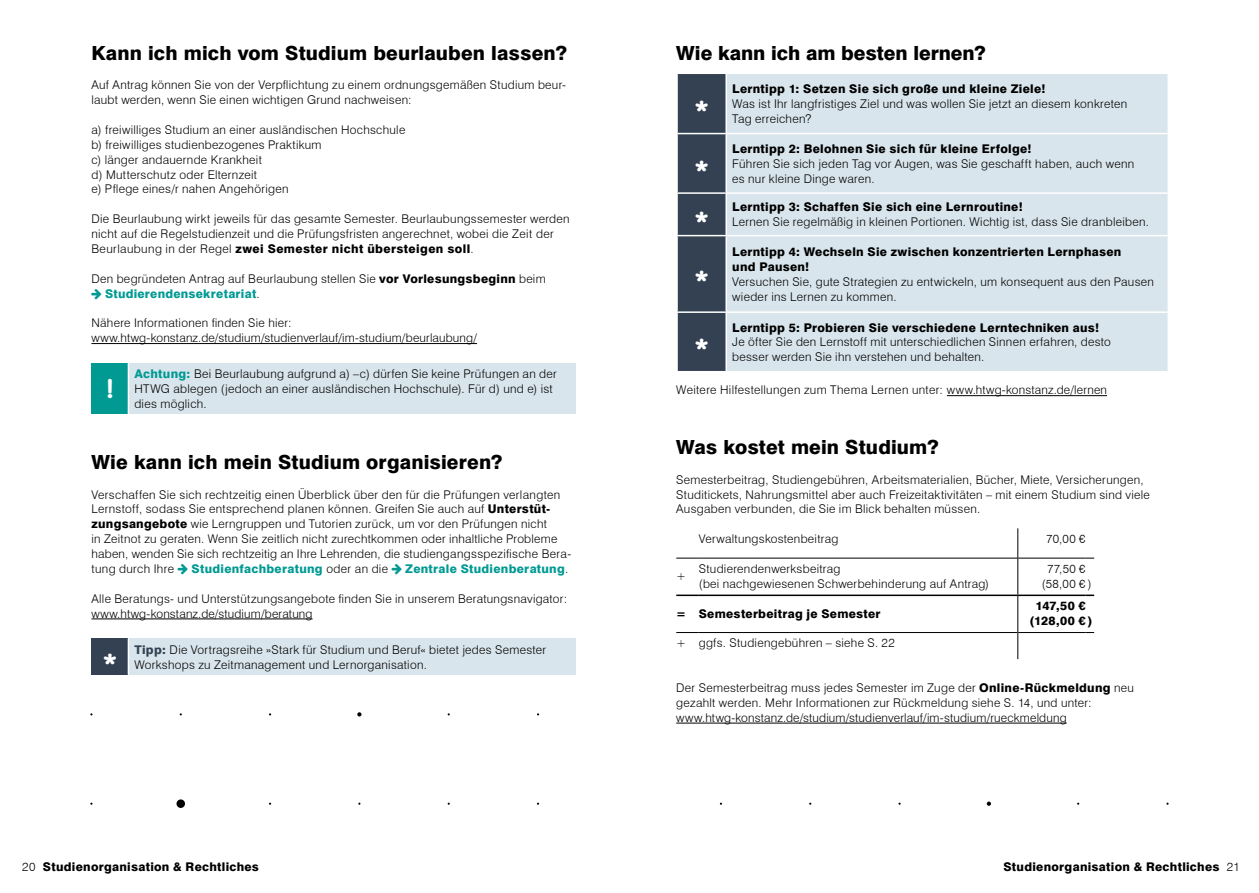
<style>
.page{position:relative;width:1259px;height:893px;background:#fff}
.page>*{position:absolute;margin:0;border:0;box-sizing:border-box;transform-origin:0 0}
.t1{font:700 27px "Blogger Sans";color:#fff}
.t2{font:800 19.5px "Swiss 721 BT";letter-spacing:.005em;color:#000}
.t3{font:300 12px/14.9px "Swiss 721 BT";letter-spacing:.025em;color:#000}
.t4{font:800 12px/14.9px "Swiss 721 BT";letter-spacing:.025em;color:#000}
.t5{font:800 12px "Swiss 721 BT";letter-spacing:.025em;color:#009a93}
.s1{font-weight:800}
.s2{font-weight:800;color:#009a93}
.s3{font-weight:300;color:#000}
.s4{font-weight:800;color:#334152}
.s5{font-weight:300}
</style>
<div class="page">
<svg style="left:986px;top:801px;width:5px;height:5px"></svg>
<svg style="left:357px;top:712px;width:4px;height:4px"></svg>
<div style="left:176px;top:799px;width:9px;height:9px;background:#000;border-radius:50%"></div>
<hr style="left:91px;top:343px;width:386px;height:1px;background:#000">
<hr style="left:91px;top:619px;width:221px;height:1px;background:#000">
<div style="left:91px;top:363px;width:37px;height:51px;background:#009a93"></div>
<div style="left:128px;top:363px;width:448px;height:51px;background:#d9e5ec"></div>
<hr style="left:128px;top:363px;width:1px;height:51px;background:#fff">
<div style="left:91px;top:638px;width:37px;height:36px;background:#334152"></div>
<div style="left:128px;top:638px;width:448px;height:36px;background:#d9e5ec"></div>
<hr style="left:128px;top:638px;width:1px;height:36px;background:#fff">
<hr style="left:947px;top:395px;width:160px;height:1px;background:#000">
<hr style="left:676px;top:723px;width:390px;height:1px;background:#000">
<div style="left:678px;top:74px;width:47px;height:297px;background:#334152"></div>
<div style="left:727px;top:74px;width:440px;height:297px;background:#d9e5ec"></div>
<hr style="left:676px;top:133px;width:50px;height:1px;background:#fff">
<hr style="left:726px;top:133px;width:441px;height:1px;background:#fff">
<hr style="left:676px;top:192px;width:50px;height:2px;background:#fff">
<hr style="left:726px;top:192px;width:441px;height:2px;background:#fff">
<hr style="left:676px;top:235px;width:50px;height:1px;background:#fff">
<hr style="left:726px;top:235px;width:441px;height:1px;background:#fff">
<hr style="left:676px;top:311px;width:50px;height:2px;background:#fff">
<hr style="left:726px;top:311px;width:441px;height:2px;background:#fff">
<hr style="left:1017px;top:528px;width:1px;height:30px;background:#000">
<svg style="left:676px;top:558px;width:23px;height:1px"></svg>
<hr style="left:699px;top:558px;width:318px;height:1px;background:#000">
<hr style="left:1018px;top:558px;width:67px;height:1px;background:#000">
<hr style="left:1017px;top:558px;width:1px;height:37px;background:#000">
<hr style="left:1017px;top:596px;width:1px;height:36px;background:#000">
<svg style="left:676px;top:632px;width:23px;height:1px"></svg>
<hr style="left:699px;top:632px;width:318px;height:1px;background:#000">
<hr style="left:1018px;top:632px;width:67px;height:1px;background:#000">
<svg style="left:1017px;top:632px;width:1px;height:27px"></svg>
<svg style="left:676px;top:595px;width:23px;height:1px"></svg>
<hr style="left:699px;top:595px;width:318px;height:1px;background:#000">
<hr style="left:1017px;top:595px;width:68px;height:1px;background:#000">
<h2 class="t2" style="left:91px;top:41px;width:477px">Kann ich mich vom Studium beurlauben lassen?</h2>
<p class="t3" style="left:91px;top:78px;width:476px">Auf Antrag können Sie von der Verpflichtung zu einem ordnungsgemäßen Studium beur&shy;laubt werden, wenn Sie einen wichtigen Grund nachweisen:</p>
<p class="t3" style="left:91px;top:122px;width:315px">a) freiwilliges Studium an einer ausländischen Hochschule b) freiwilliges studienbezogenes Praktikum<br>c) länger andauernde Krankheit<br>d) Mutterschutz oder Elternzeit<br>e) Pflege eines/r nahen Angehörigen</p>
<p class="t3" style="left:91px;top:211px;width:479px">Die Beurlaubung wirkt jeweils für das gesamte Semester. Beurlaubungssemester werden nicht auf die Regelstudienzeit und die Prüfungsfristen angerechnet, wobei die Zeit der<br>Beurlaubung in der Regel <span class="s1">zwei Semester nicht übersteigen soll</span>.</p>
<p class="t3" style="left:105px;top:271px;width:442px;text-indent:-14px">Den begründeten Antrag auf Beurlaubung stellen Sie <span class="s1">vor Vorlesungsbeginn</span> beim<br><span class="s2">Studierendensekretariat</span>.</p>
<p class="t3" style="left:91px;top:316px;width:387px">Nähere Informationen finden Sie hier: www.htwg-konstanz.de/studium/studienverlauf/im-studium/beurlaubung/</p>
<h1 class="t1" style="left:106px;top:372px;width:9px">!</h1>
<p class="t3" style="left:134px;top:366px;width:424px"><span class="s2">Achtung:</span> Bei Beurlaubung aufgrund a) –c) dürfen Sie keine Prüfungen an der<br>HTWG ablegen (jedoch an einer ausländischen Hochschule). Für d) und e) ist dies möglich.</p>
<h2 class="t2" style="left:91px;top:450px;width:413px">Wie kann ich mein Studium organisieren?</h2>
<p class="t3" style="left:91px;top:487px;width:481px">Verschaffen Sie sich rechtzeitig einen Überblick über den für die Prüfungen verlangten Lernstoff, sodass Sie entsprechend planen können. Greifen Sie auch auf <span class="s1">Unterstüt&shy;zungsangebote</span> wie Lerngruppen und Tutorien zurück, um vor den Prüfungen nicht<br>in Zeitnot zu geraten. Wenn Sie zeitlich nicht zurechtkommen oder inhaltliche Probleme haben, wenden Sie sich rechtzeitig an Ihre Lehrenden, die studiengangsspezifische Bera&shy;tung durch Ihre</p>
<p class="t5" style="left:192px;top:561px;width:198px">Studienfachberatung <span class="s3">oder an die</span></p>
<p class="t5" style="left:405px;top:561px;width:164px">Zentrale Studienberatung<span class="s3">.</span></p>
<p class="t3" style="left:91px;top:591px;width:477px">Alle Beratungs- und Unterstützungsangebote finden Sie in unserem Beratungsnavigator: www.htwg-konstanz.de/studium/beratung</p>
<h1 class="t1" style="left:103px;top:647px;width:16px">*</h1>
<p class="t3" style="left:134px;top:642px;width:413px"><span class="s4">Tipp:</span> Die Vortragsreihe »Stark für Studium und Beruf« bietet jedes Semester<br>Workshops zu Zeitmanagement und Lernorganisation.</p>
<h2 class="t2" style="left:676px;top:41px;width:311px">Wie kann ich am besten lernen?</h2>
<h1 class="t1" style="left:694px;top:94px;width:16px">*</h1>
<h1 class="t1" style="left:694px;top:154px;width:16px">*</h1>
<h1 class="t1" style="left:694px;top:205px;width:16px">*</h1>
<h1 class="t1" style="left:694px;top:264px;width:16px">*</h1>
<p class="t4" style="left:732px;top:82px;width:315px">Lerntipp 1: Setzen Sie sich große und kleine Ziele!</p>
<p class="t3" style="left:732px;top:97px;width:396px">Was ist Ihr langfristiges Ziel und was wollen Sie jetzt an diesem konkreten<br>Tag erreichen?</p>
<p class="t4" style="left:732px;top:141px;width:301px">Lerntipp 2: Belohnen Sie sich für kleine Erfolge!</p>
<p class="t3" style="left:732px;top:156px;width:403px">Führen Sie sich jeden Tag vor Augen, was Sie geschafft haben, auch wenn es nur kleine Dinge waren.</p>
<p class="t4" style="left:732px;top:200px;width:292px">Lerntipp 3: Schaffen Sie sich eine Lernroutine!</p>
<p class="t3" style="left:732px;top:215px;width:418px">Lernen Sie regelmäßig in kleinen Portionen. Wichtig ist, dass Sie dranbleiben.</p>
<p class="t4" style="left:732px;top:244px;width:390px">Lerntipp 4: Wechseln Sie zwischen konzentrierten Lernphasen und Pausen!</p>
<p class="t3" style="left:732px;top:274px;width:423px">Versuchen Sie, gute Strategien zu entwickeln, um konsequent aus den Pausen wieder ins Lernen zu kommen.</p>
<p class="t4" style="left:732px;top:320px;width:368px">Lerntipp 5: Probieren Sie verschiedene Lerntechniken aus!</p>
<p class="t3" style="left:732px;top:335px;width:380px">Je öfter Sie den Lernstoff mit unterschiedlichen Sinnen erfahren, desto besser werden Sie ihn verstehen und behalten.</p>
<p class="t3" style="left:676px;top:383px;width:432px">Weitere Hilfestellungen zum Thema Lernen unter: www.htwg-konstanz.de/lernen</p>
<h1 class="t1" style="left:694px;top:332px;width:16px">*</h1>
<h2 class="t2" style="left:676px;top:435px;width:264px">Was kostet mein Studium?</h2>
<p class="t3" style="left:676px;top:472px;width:475px">Semesterbeitrag, Studiengebühren, Arbeitsmaterialien, Bücher, Miete, Versicherungen,<br>Studitickets, Nahrungsmittel aber auch Freizeitaktivitäten – mit einem Studium sind viele<br>Ausgaben verbunden, die Sie im Blick behalten müssen.</p>
<p class="t3" style="left:699px;top:531px;width:141px">Verwaltungskostenbeitrag</p>
<p class="t3" style="left:1046px;top:531px;width:41px">70,00 €</p>
<p class="t3" style="left:676px;top:569px;width:11px">+</p>
<p class="t3" style="left:699px;top:561px;width:292px">Studierendenwerksbeitrag<br>(bei nachgewiesenen Schwerbehinderung auf Antrag)</p>
<p class="t3" style="left:1042px;top:561px;width:51px;text-align:center">77,50 € (58,00 € )</p>
<p class="t4" style="left:676px;top:606px;width:206px">= Semesterbeitrag je Semester</p>
<p class="t4" style="left:1029px;top:598px;width:65px;text-align:center">147,50 € (128,00 € )</p>
<p class="t3" style="left:676px;top:636px;width:220px">+ ggfs. Studiengebühren – siehe S. 22</p>
<p class="t3" style="left:676px;top:680px;width:459px">Der Semesterbeitrag muss jedes Semester im Zuge der <span class="s1">Online-Rückmeldung</span> neu gezahlt werden. Mehr Informationen zur Rückmeldung siehe S. 14, und unter: www.htwg-konstanz.de/studium/studienverlauf/im-studium/rueckmeldung</p>
<p class="t4" style="left:22px;top:859px;width:238px"><span class="s5">20</span> Studienorganisation &amp; Rechtliches</p>
<p class="t4" style="left:1003px;top:859px;width:238px">Studienorganisation &amp; Rechtliches <span class="s5">21</span></p>
</div>
